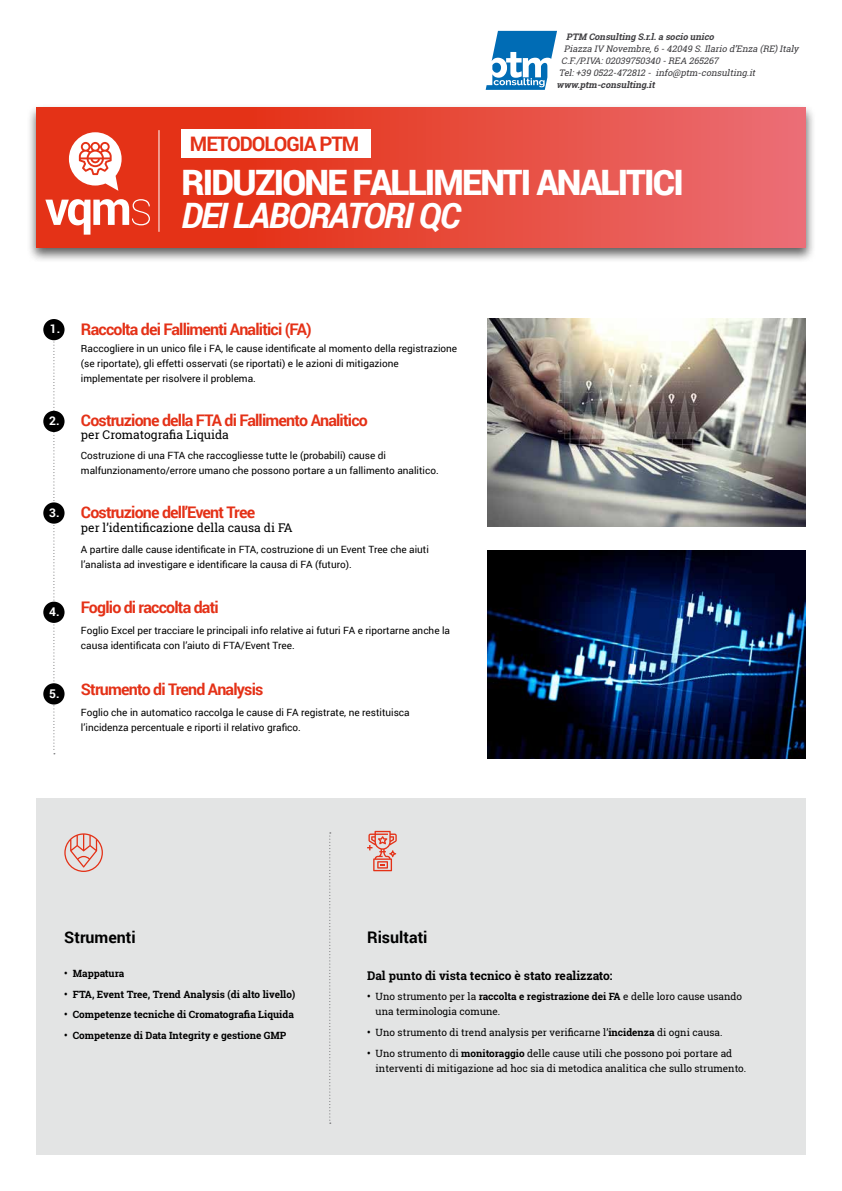
<style>
.page{position:relative;width:842px;height:1191px;background:#fff}
.page>*{position:absolute;margin:0;border:0;box-sizing:border-box;transform-origin:0 0}
.t1{font:900 35px "Roboto";letter-spacing:-.05em;color:#fff}
.t2{font:italic 700 35px "Roboto";letter-spacing:-.05em;color:#fff}
.t3{font:700 20px "Roboto";letter-spacing:-.05em;color:#e43117}
.t4{font:700 16px "Roboto";letter-spacing:-.05em;color:#e43117}
.t5{font:700 16px "Roboto";color:#000}
.t6{font:12px "Roboto Slab";color:#000}
.t7{font:700 12px "Roboto Slab";color:#000}
.t8{font:700 12px "Roboto";color:#fff}
.t9{font:10px/15px "Roboto";color:#000}
.t10{font:10px/15px "Roboto Slab";color:#000}
.t11{font:700 10px "Roboto Slab";color:#000}
.t12{font:italic 9px/12px "Roboto Slab";color:#3e3d40}
.t13{font:italic 700 9px "Roboto Slab";color:#3e3d40}
.s1{font-weight:700}
</style>
<div class="page">
<svg style="left:53px;top:340px;width:2px;height:414px"></svg>
<svg style="left:485px;top:30px;width:72px;height:60px"></svg>
<div style="left:43px;top:319px;width:22px;height:21px;background:#000;border-radius:50%"></div>
<div style="left:43px;top:411px;width:22px;height:21px;background:#000;border-radius:50%"></div>
<div style="left:27px;top:104px;width:788px;height:158px;background:#000;opacity:.63"></div>
<svg style="left:36px;top:108px;width:770px;height:139px;background:#e74b3d"></svg>
<hr style="left:158px;top:130px;width:1px;height:102px;background:#fff">
<div style="left:43px;top:502px;width:22px;height:21px;background:#000;border-radius:50%"></div>
<div style="left:181px;top:129px;width:190px;height:29px;background:#fff"></div>
<svg style="left:45px;top:199px;width:105px;height:36px"></svg>
<svg style="left:69px;top:132px;width:53px;height:59px"></svg>
<div style="left:43px;top:601px;width:22px;height:22px;background:#000;border-radius:50%"></div>
<div style="left:43px;top:683px;width:22px;height:21px;background:#000;border-radius:50%"></div>
<div style="left:36px;top:798px;width:770px;height:357px;background:#e3e4e4"></div>
<svg style="left:367px;top:831px;width:30px;height:40px"></svg>
<svg style="left:329px;top:832px;width:2px;height:291px"></svg>
<svg style="left:64px;top:833px;width:39px;height:39px"></svg>
<img style="left:487px;top:319px;width:319px;height:208px">
<img style="left:487px;top:550px;width:319px;height:208px">
<h2 class="t3" style="left:190px;top:130px;width:171px">METODOLOGIA PTM</h2>
<p class="t13" style="left:566px;top:30px;width:152px">PTM Consulting S.r.l.a socio unico</p>
<p class="t12" style="left:559px;top:42px;width:244px;text-indent:5px">Piazza IV Novembre,6 -42049 S.Ilario d’Enza (RE)Italy<br>C.F./P.IVA:02039750340 -REA 265267<br>Tel:+39 0522-472812 - info@ptm-consulting.it</p>
<p class="t13" style="left:556px;top:78px;width:102px">www.ptm-consulting.it</p>
<h1 class="t1" style="left:181px;top:158px;width:504px">RIDUZIONE FALLIMENTI ANALITICI</h1>
<h1 class="t2" style="left:181px;top:191px;width:281px">DEI LABORATORI QC</h1>
<p class="t8" style="left:50px;top:320px;width:12px">1.</p>
<h3 class="t4" style="left:81px;top:318px;width:232px">Raccolta dei Fallimenti Analitici (FA)</h3>
<p class="t9" style="left:81px;top:341px;width:378px">Raccogliere in un unico file i FA, le cause identificate al momento della registrazione (se riportate), gli effetti osservati (se riportati) e le azioni di mitigazione implementate per risolvere il problema.</p>
<p class="t8" style="left:49px;top:412px;width:12px">2.</p>
<h3 class="t4" style="left:81px;top:409px;width:288px">Costruzione della FTA di Fallimento Analitico</h3>
<p class="t6" style="left:81px;top:427px;width:149px">per Cromatografia Liquida</p>
<p class="t9" style="left:81px;top:447px;width:359px">Costruzione di una FTA che raccogliesse tutte le (probabili) cause di malfunzionamento/errore umano che possono portare a un fallimento analitico.</p>
<p class="t8" style="left:49px;top:504px;width:12px">3.</p>
<h3 class="t4" style="left:81px;top:501px;width:176px">Costruzione dell’Event Tree</h3>
<p class="t6" style="left:81px;top:519px;width:213px">per l’identificazione della causa di FA</p>
<p class="t9" style="left:81px;top:541px;width:349px">A partire dalle cause identificate in FTA, costruzione di un Event Tree che aiuti l’analista ad investigare e identificare la causa di FA (futuro).</p>
<h3 class="t4" style="left:49px;top:596px;width:171px"><sub>4.</sub> Foglio di raccolta dati</h3>
<p class="t9" style="left:81px;top:622px;width:371px">Foglio Excel per tracciare le principali info relative ai futuri FA e riportarne anche la causa identificata con l’aiuto di FTA/Event Tree.</p>
<h3 class="t4" style="left:49px;top:678px;width:216px"><sub>5.</sub> Strumento di Trend Analysis</h3>
<p class="t9" style="left:81px;top:704px;width:330px">Foglio che in automatico raccolga le cause di FA registrate, ne restituisca l’incidenza percentuale e riporti il relativo grafico.</p>
<h3 class="t5" style="left:64px;top:926px;width:73px">Strumenti</h3>
<p class="t11" style="left:64px;top:966px;width:62px">• Mappatura</p>
<p class="t11" style="left:64px;top:987px;width:233px">• FTA, Event Tree, Trend Analysis (di alto livello)</p>
<p class="t11" style="left:64px;top:1008px;width:231px">• Competenze tecniche di Cromatografia Liquida</p>
<p class="t11" style="left:64px;top:1028px;width:224px">• Competenze di Data Integrity e gestione GMP</p>
<h3 class="t5" style="left:367px;top:926px;width:62px">Risultati</h3>
<p class="t7" style="left:367px;top:967px;width:247px">Dal punto di vista tecnico è stato realizzato:</p>
<p class="t10" style="left:376px;top:989px;width:368px;text-indent:-8px"><span class="s1">•</span> Uno strumento per la <span class="s1">raccolta e registrazione dei FA</span> e delle loro cause usando una terminologia comune.</p>
<p class="t10" style="left:367px;top:1024px;width:357px"><span class="s1">•</span> Uno strumento di trend analysis per verificarne l’<span class="s1">incidenza</span> di ogni causa.</p>
<p class="t10" style="left:376px;top:1045px;width:372px;text-indent:-8px"><span class="s1">•</span> Uno strumento di <span class="s1">monitoraggio</span> delle cause utili che possono poi portare ad interventi di mitigazione ad hoc sia di metodica analitica che sullo strumento.</p>
</div>
